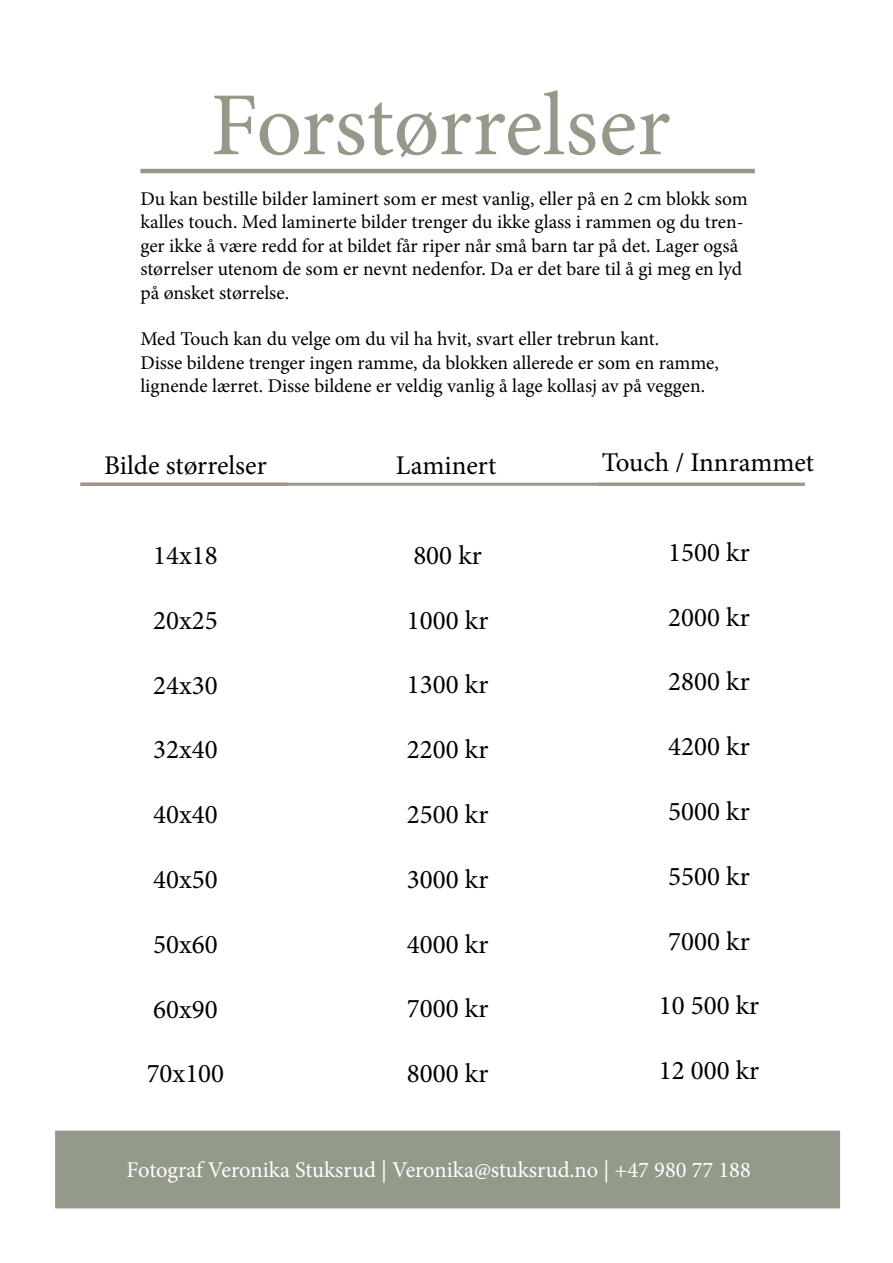
<style>
.page{position:relative;width:893px;height:1263px;background:#fff}
.page>*{position:absolute;margin:0;border:0;box-sizing:border-box;transform-origin:0 0}
.t1{font:90px "Minion Pro";letter-spacing:-.005em;color:#949a8a}
.t2{font:27px "Minion Pro";color:#000}
.t3{font:22.5px "Minion Pro";color:#fff}
.t4{font:19.5px/23.4px "Minion Pro";color:#000}
</style>
<div class="page">
<hr style="left:140px;top:169px;width:615px;height:4px;background:#949a8a">
<div style="left:55px;top:1130px;width:785px;height:78px;background:#949a8a;border:2px solid #949a8a"></div>
<hr style="left:80px;top:483px;width:725px;height:3px;background:#949a8a">
<h1 class="t1" style="left:210px;top:65px;width:462px">Forstørrelser</h1>
<p class="t4" style="left:140px;top:187px;width:609px">Du kan bestille bilder laminert som er mest vanlig, eller på en 2 cm blokk som kalles touch. Med laminerte bilder trenger du ikke glass i rammen og du tren&shy;ger ikke å være redd for at bildet får riper når små barn tar på det. Lager også størrelser utenom de som er nevnt nedenfor. Da er det bare til å gi meg en lyd på ønsket størrelse.</p>
<p class="t4" style="left:140px;top:328px;width:580px">Med Touch kan du velge om du vil ha hvit, svart eller trebrun kant.<br>Disse bildene trenger ingen ramme, da blokken allerede er som en ramme, lignende lærret. Disse bildene er veldig vanlig å lage kollasj av på veggen.</p>
<h2 class="t2" style="left:104px;top:447px;width:164px">Bilde størrelser</h2>
<h2 class="t2" style="left:396px;top:447px;width:102px">Laminert</h2>
<h2 class="t2" style="left:602px;top:445px;width:214px">Touch / Innrammet</h2>
<h2 class="t2" style="left:153px;top:537px;width:66px">14x18</h2>
<h2 class="t2" style="left:413px;top:537px;width:70px">800 kr</h2>
<h2 class="t2" style="left:668px;top:534px;width:83px">1500 kr</h2>
<h2 class="t2" style="left:153px;top:602px;width:66px">20x25</h2>
<h2 class="t2" style="left:407px;top:602px;width:83px">1000 kr</h2>
<h2 class="t2" style="left:668px;top:599px;width:83px">2000 kr</h2>
<h2 class="t2" style="left:153px;top:667px;width:66px">24x30</h2>
<h2 class="t2" style="left:407px;top:667px;width:83px">1300 kr</h2>
<h2 class="t2" style="left:668px;top:664px;width:83px">2800 kr</h2>
<h2 class="t2" style="left:153px;top:732px;width:66px">32x40</h2>
<h2 class="t2" style="left:407px;top:731px;width:83px">2200 kr</h2>
<h2 class="t2" style="left:668px;top:728px;width:83px">4200 kr</h2>
<h2 class="t2" style="left:153px;top:796px;width:66px">40x40</h2>
<h2 class="t2" style="left:407px;top:796px;width:83px">2500 kr</h2>
<h2 class="t2" style="left:668px;top:793px;width:83px">5000 kr</h2>
<h2 class="t2" style="left:153px;top:861px;width:66px">40x50</h2>
<h2 class="t2" style="left:407px;top:861px;width:83px">3000 kr</h2>
<h2 class="t2" style="left:668px;top:858px;width:83px">5500 kr</h2>
<h2 class="t2" style="left:153px;top:926px;width:66px">50x60</h2>
<h2 class="t2" style="left:407px;top:926px;width:83px">4000 kr</h2>
<h2 class="t2" style="left:668px;top:923px;width:83px">7000 kr</h2>
<h2 class="t2" style="left:153px;top:991px;width:66px">60x90</h2>
<h2 class="t2" style="left:407px;top:991px;width:83px">7000 kr</h2>
<h2 class="t2" style="left:659px;top:988px;width:102px">10 500 kr</h2>
<h2 class="t2" style="left:147px;top:1056px;width:79px">70x100</h2>
<h2 class="t2" style="left:407px;top:1055px;width:83px">8000 kr</h2>
<h2 class="t2" style="left:659px;top:1052px;width:102px">12 000 kr</h2>
<p class="t3" style="left:127px;top:1154px;width:626px">Fotograf Veronika Stuksrud | Veronika@stuksrud.no | +47 980 77 188</p>
</div>
